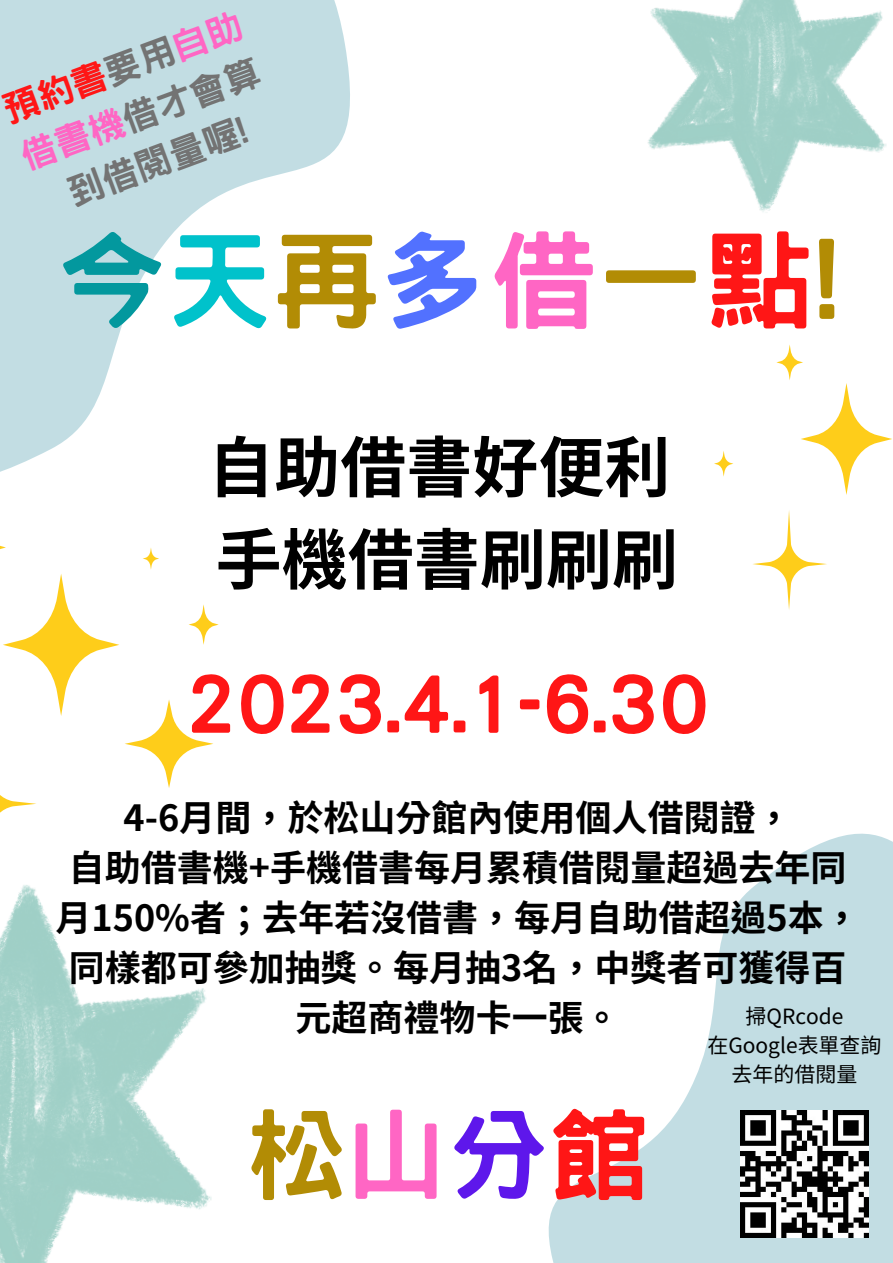
<style>
.page{position:relative;width:893px;height:1263px;background:#fff}
.page>*{position:absolute;margin:0;border:0;box-sizing:border-box;transform-origin:0 0}
.t1{font:800 108.07px "Han Wang Hei";color:#b28c05}
.t2{font:800 100.57px "Han Wang Hei";color:#b28c05}
.t3{font:800 78px "Han Wang Hei";color:#ff1616}
.t4{font:700 66px/92.3px "Noto Sans TC";color:#000}
.t5{font:700 36px/50.1px "Noto Sans TC";color:#000;text-align:center}
.t6{font:800 36px/49.9px "Han Wang Hei";color:#737373;text-align:center}
.t7{font:20.92px/29px "Noto Sans TC";color:#000;text-align:center}
.s1{color:#ff1616}
.s2{color:#ff66c4}
.s3{color:#03989e}
.s4{color:#00c2cb}
.s5{color:#5271ff}
.s6{color:#5e17eb}
</style>
<div class="page">
<img style="left:0;top:885px;width:212px;height:378px">
<img style="left:648px;top:0;width:239px;height:212px">
<svg style="left:548px;top:833px;width:345px;height:430px;fill:#c2dde3"></svg>
<svg style="left:0;top:0;width:350px;height:472px;fill:#c2dde3"></svg>
<svg style="left:125px;top:700px;width:88px;height:88px"></svg>
<svg style="left:0;top:795px;width:36px;height:18px"></svg>
<svg style="left:189px;top:604px;width:30px;height:41px"></svg>
<svg style="left:0;top:545px;width:119px;height:171px"></svg>
<svg style="left:143px;top:548px;width:16px;height:22px"></svg>
<svg style="left:753px;top:510px;width:74px;height:100px"></svg>
<svg style="left:714px;top:451px;width:19px;height:26px"></svg>
<svg style="left:776px;top:344px;width:116px;height:151px"></svg>
<img style="left:740px;top:1110px;width:128px;height:128px">
<p class="t6" style="left:-4px;top:87px;width:254px;rotate:-20deg"><span class="s1">預約書</span>要用<span class="s2">自助借書機</span>借才會算到借閱量喔!</p>
<h1 class="t1" style="left:57px;top:226px;width:784px"><span class="s3">今</span><span class="s4">天</span>再<span class="s5">多</span><span class="s2">借</span>一<span class="s1">點</span>!</h1>
<h3 class="t4" style="left:208px;top:417px;width:471px">自助借書好便利手機借書刷刷刷</h3>
<h3 class="t3" style="left:186px;top:665px;width:523px">2023.4.1-6.30</h3>
<p class="t5" style="left:56px;top:790px;width:805px">4-6月間，於松山分館內使用個人借閱證，<br>自助借書機+手機借書每月累積借閱量超過去年同月 150%者；去年若沒借書，每月自助借超過5本，同樣都可參加抽獎。每月抽3名，中獎者可獲得百元超商禮物卡一張。</p>
<p class="t7" style="left:707px;top:1000px;width:175px">掃QRcode在Google表單查詢去年的借閱量</p>
<h2 class="t2" style="left:246px;top:1104px;width:404px">松<span class="s2">山</span><span class="s6">分</span><span class="s1">館</span></h2>
</div>
